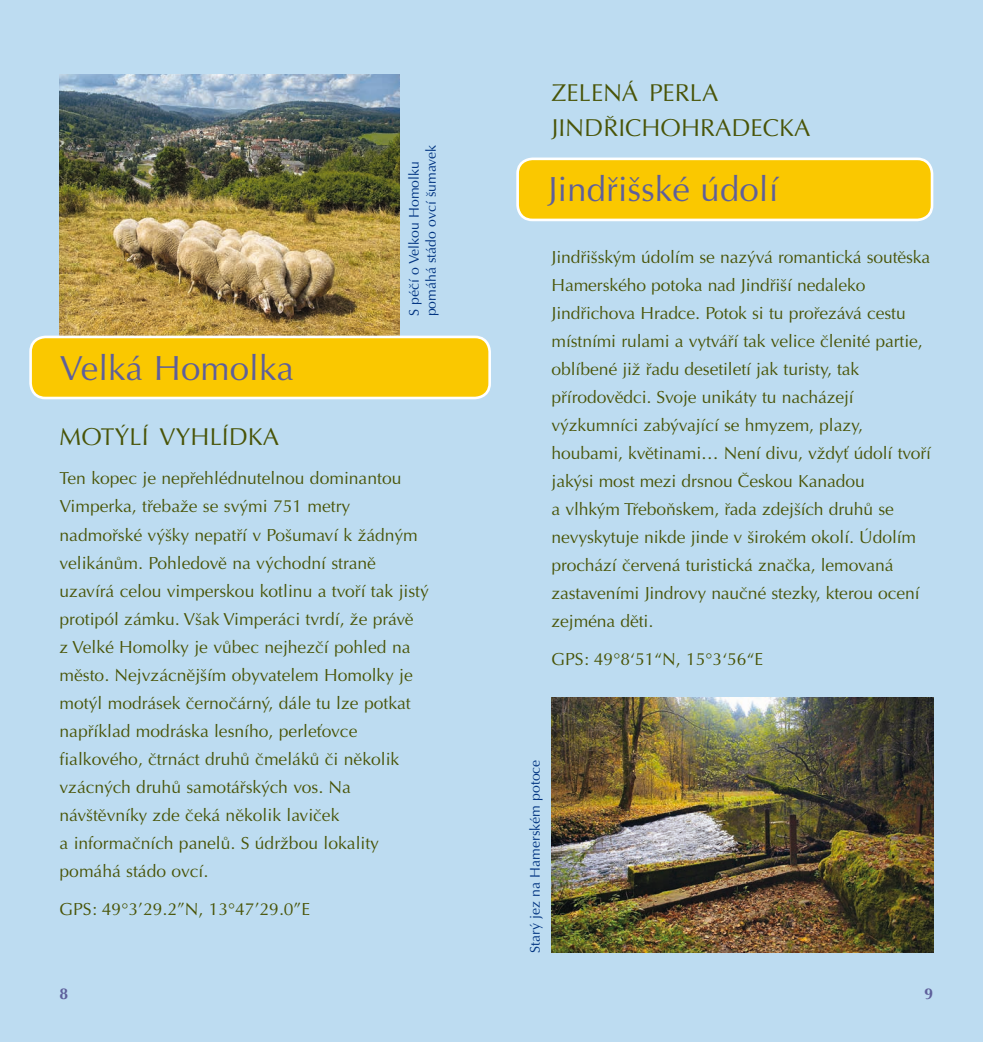
<style>
.page{position:relative;width:983px;height:1042px;background:#fff}
.page>*{position:absolute;margin:0;border:0;box-sizing:border-box;transform-origin:0 0}
.t1{font:35px "Optima CE";color:#5e5f9b}
.t2{font:24.5px/35px "Optima CE";color:#495407}
.t3{font:17.5px/28px "Optima CE";letter-spacing:-.005em;color:#495407}
.t4{font:700 15.75px "Optima";color:#5e5f9b}
.t5{font:14px/16.8px "Optima CE";color:#003381}
</style>
<div class="page">
<div style="left:0;top:0;width:982px;height:1042px;background:#bddcf1"></div>
<img style="left:60px;top:74px;width:339px;height:262px">
<div style="left:31px;top:337px;width:458px;height:61px;background:#fac800;border-radius:15px"></div>
<div style="left:29px;top:336px;width:462px;height:63px;border:3px solid #fff;border-radius:15px"></div>
<img style="left:551px;top:698px;width:382px;height:254px">
<div style="left:517px;top:159px;width:414px;height:61px;background:#fac800;border-radius:15px"></div>
<div style="left:516px;top:158px;width:417px;height:63px;border:3px solid #fff;border-radius:15px"></div>
<h1 class="t1" style="left:59px;top:348px;width:236px">Velká Homolka</h1>
<h2 class="t2" style="left:60px;top:419px;width:221px">MOTÝLÍ VYHLÍDKA</h2>
<p class="t5" style="left:406px;top:316px;width:173px;rotate:-90deg">S péčí o Velkou Homolku pomáhá stádo ovcí šumavek</p>
<p class="t3" style="left:60px;top:465px;width:371px">Ten kopec je nepřehlédnutelnou dominantou Vimperka, třebaže se svými 751 metry nadmořské výšky nepatří v Pošumaví k žádným velikánům. Pohledově na východní straně uzavírá celou vimperskou kotlinu a tvoří tak jistý protipól zámku. Však Vimperáci tvrdí, že právě<br>z Velké Homolky je vůbec nejhezčí pohled na město. Nejvzácnějším obyvatelem Homolky je motýl modrásek černočárný, dále tu lze potkat například modráska lesního, perleťovce fialkového, čtrnáct druhů čmeláků či několik vzácných druhů samotářských vos. Na návštěvníky zde čeká několik laviček<br>a informačních panelů. S údržbou lokality pomáhá stádo ovcí.</p>
<p class="t3" style="left:60px;top:895px;width:252px">GPS: 49°3’29.2”N, 13°47’29.0”E</p>
<h2 class="t2" style="left:551px;top:75px;width:260px">ZELENÁ PERLA<br>JINDŘICHOHRADECKA</h2>
<h1 class="t1" style="left:547px;top:169px;width:232px">Jindřišské údolí</h1>
<p class="t3" style="left:551px;top:243px;width:381px">Jindřišským údolím se nazývá romantická soutěska Hamerského potoka nad Jindřiší nedaleko Jindřichova Hradce. Potok si tu prořezává cestu místními rulami a vytváří tak velice členité partie, oblíbené již řadu desetiletí jak turisty, tak přírodovědci. Svoje unikáty tu nacházejí výzkumníci zabývající se hmyzem, plazy, houbami, květinami… Není divu, vždyť údolí tvoří jakýsi most mezi drsnou Českou Kanadou<br>a vlhkým Třeboňskem, řada zdejších druhů se nevyskytuje nikde jinde v širokém okolí. Údolím prochází červená turistická značka, lemovaná zastaveními Jindrovy naučné stezky, kterou ocení zejména děti.</p>
<p class="t3" style="left:551px;top:645px;width:213px">GPS: 49°8‘51“N, 15°3‘56“E</p>
<p class="t5" style="left:526px;top:952px;width:194px;rotate:-90deg">Starý jez na Hamerském potoce</p>
<p class="t4" style="left:60px;top:985px;width:10px">8</p>
<p class="t4" style="left:924px;top:985px;width:10px">9</p>
</div>
